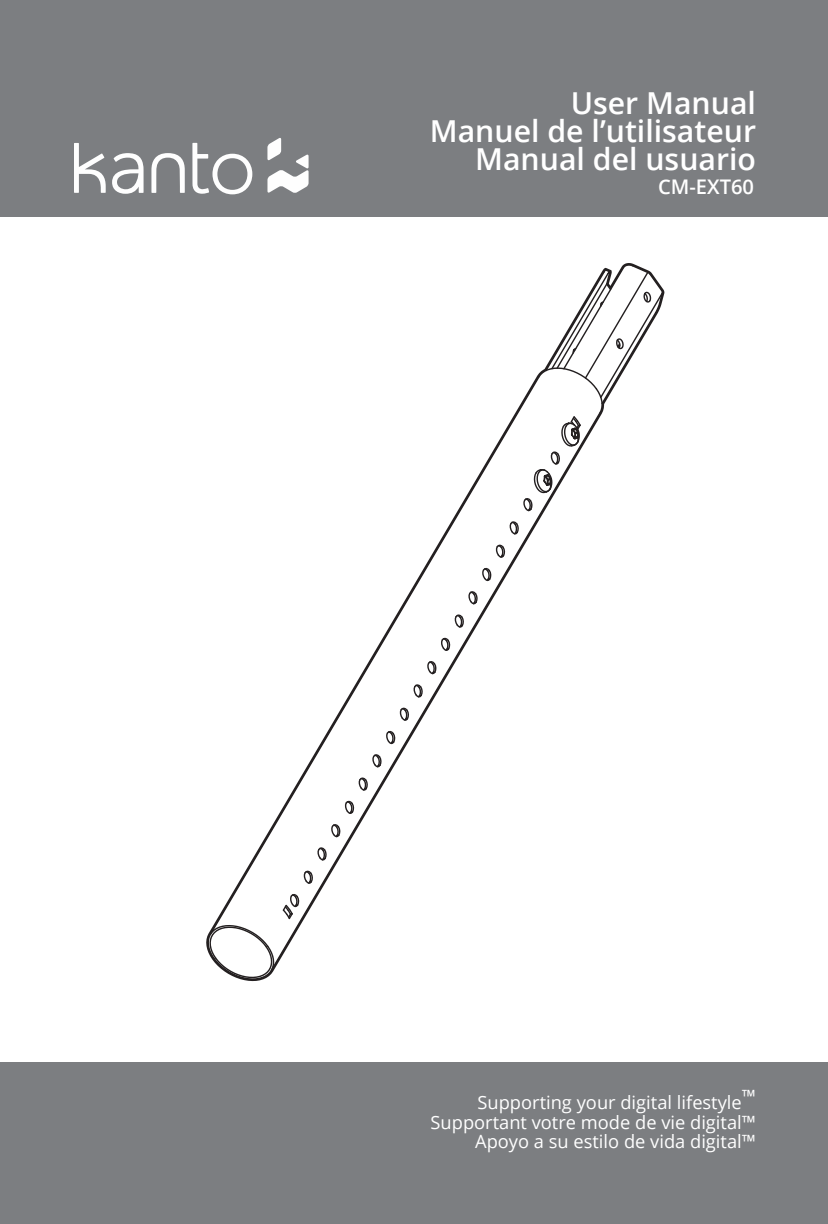
<style>
.page{position:relative;width:828px;height:1224px;background:#fff}
.page>*{position:absolute;margin:0;border:0;box-sizing:border-box;transform-origin:0 0}
.t1{font:600 30.2px/28px "Open Sans";color:#fff;text-align:right}
.t2{font:600 20.2px "Open Sans";color:#fff}
.t3{font:18.2px/19.8px "Open Sans";color:#fff;text-align:right}
</style>
<div class="page">
<div style="left:0;top:0;width:828px;height:216px;background:#7c7e81"></div>
<svg style="left:267px;top:138px;width:42px;height:55px"></svg>
<svg style="left:112px;top:153px;width:32px;height:41px"></svg>
<svg style="left:151px;top:153px;width:34px;height:40px"></svg>
<svg style="left:192px;top:143px;width:60px;height:51px"></svg>
<svg style="left:74px;top:143px;width:32px;height:50px"></svg>
<div style="left:0;top:1062px;width:828px;height:162px;background:#7c7e81"></div>
<svg style="left:206px;top:263px;width:458px;height:718px"></svg>
<h1 class="t1" style="left:430px;top:89px;width:328px">User Manual<br>Manuel de l’utilisateur<br>Manual del usuario</h1>
<p class="t2" style="left:658px;top:173px;width:98px">CM-EXT60</p>
<p class="t3" style="left:431px;top:1092px;width:327px">Supporting your digital lifestyle™<br>Supportant votre mode de vie digital™<br>Apoyo a su estilo de vida digital™</p>
</div>
